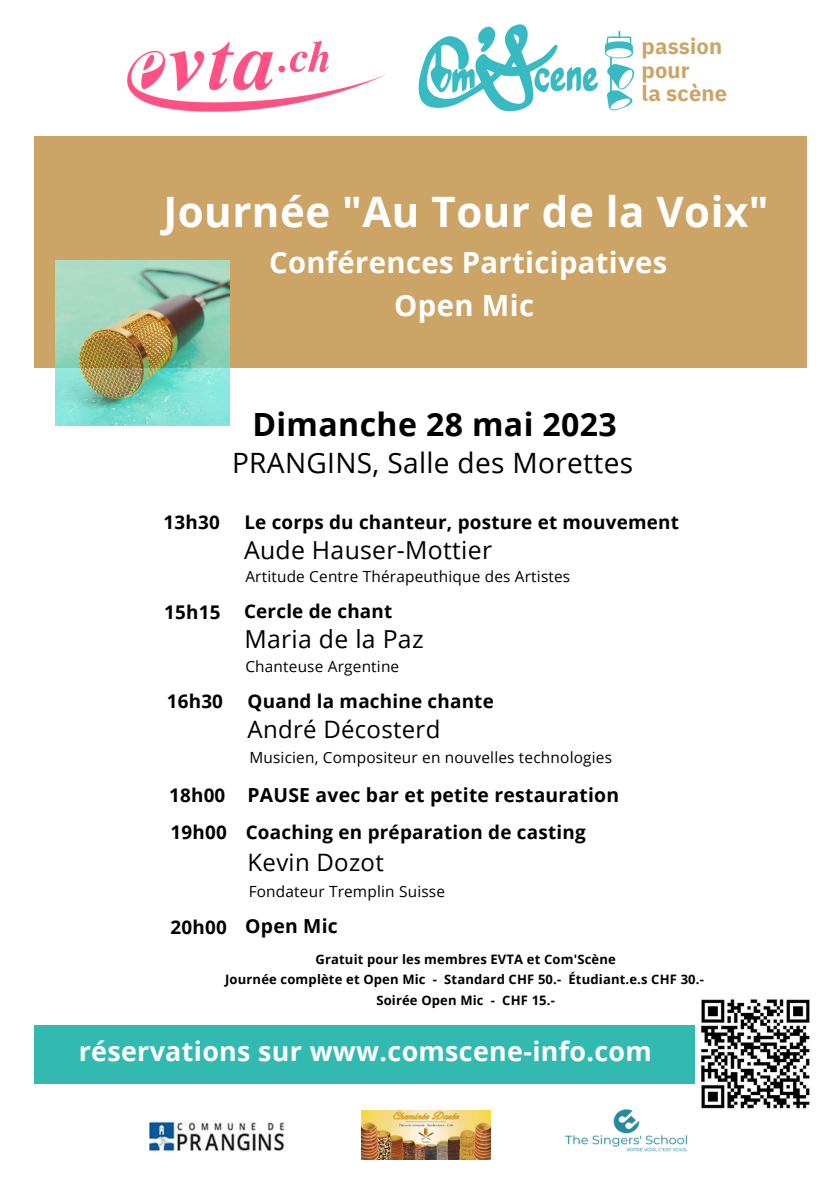
<style>
.page{position:relative;width:839px;height:1191px;background:#fff}
.page>*{position:absolute;margin:0;border:0;box-sizing:border-box;transform-origin:0 0}
.t1{font:700 42px "Open Sans";letter-spacing:.01em;color:#fff}
.t2{font:700 32px "Open Sans";letter-spacing:.01em;color:#000}
.t3{font:700 29.2px/43.6px "Open Sans";letter-spacing:.01em;color:#fff;text-align:center}
.t4{font:28px "Open Sans";letter-spacing:.01em;color:#000}
.t5{font:700 26.8px "Open Sans";letter-spacing:.01em;color:#fff}
.t6{font:24.8px "Open Sans";letter-spacing:.01em;color:#000}
.t7{font:24px "Open Sans";letter-spacing:.01em;color:#000}
.t8{font:700 22px/23.8px "IBM Plex Sans";letter-spacing:.005em;color:#cba466}
.t9{font:700 19.4px "Open Sans";letter-spacing:.01em;color:#000}
.t10{font:700 18.8px "Open Sans";letter-spacing:.01em;color:#000}
.t11{font:15.4px "Open Sans";letter-spacing:.01em;color:#000}
.t12{font:700 13px/20.6px "Open Sans";letter-spacing:.01em;color:#000;text-align:center}
.s1{font-size:18.8px}
</style>
<div class="page">
<img style="left:149px;top:1121px;width:137px;height:32px">
<img style="left:418px;top:24px;width:217px;height:88px">
<div style="left:34px;top:1025px;width:772px;height:59px;background:#32b9b0"></div>
<img style="left:127px;top:41px;width:260px;height:70px">
<img style="left:564px;top:1109px;width:124px;height:43px">
<div style="left:34px;top:136px;width:772px;height:231px;background:#cba466"></div>
<img style="left:55px;top:261px;width:175px;height:165px">
<img style="left:361px;top:1110px;width:129px;height:50px">
<img style="left:695px;top:999px;width:115px;height:110px">
<h3 class="t8" style="left:641px;top:34px;width:87px">passion pour<br>la scène</h3>
<h1 class="t1" style="left:163px;top:182px;width:606px">Journée "Au Tour de la Voix"</h1>
<h3 class="t3" style="left:269px;top:240px;width:399px">Conférences Participatives<br>Open Mic</h3>
<h2 class="t2" style="left:252px;top:402px;width:366px">Dimanche 28 mai 2023</h2>
<h3 class="t4" style="left:232px;top:443px;width:402px">PRANGINS, Salle des Morettes</h3>
<p class="t10" style="left:163px;top:509px;width:58px">13h30</p>
<p class="t10" style="left:244px;top:509px;width:436px">Le corps du chanteur, posture et mouvement</p>
<h3 class="t6" style="left:244px;top:532px;width:249px">Aude Hauser-Mottier</h3>
<p class="t11" style="left:245px;top:566px;width:326px">Artitude Centre Thérapeuthique des Artistes</p>
<p class="t10" style="left:164px;top:599px;width:58px">15h15</p>
<p class="t10" style="left:244px;top:598px;width:150px">Cercle de chant</p>
<h3 class="t6" style="left:244px;top:622px;width:181px">Maria de la Paz</h3>
<p class="t11" style="left:245px;top:655px;width:155px">Chanteuse Argentine</p>
<p class="t10" style="left:167px;top:688px;width:58px">16h30</p>
<p class="t10" style="left:247px;top:688px;width:248px">Quand la machine chante</p>
<h3 class="t7" style="left:247px;top:713px;width:194px">André Décosterd</h3>
<p class="t11" style="left:249px;top:747px;width:364px">Musicien, Compositeur en nouvelles technologies</p>
<p class="t9" style="left:169px;top:781px;width:451px"><span class="s1">18h00</span> PAUSE avec bar et petite restauration</p>
<p class="t10" style="left:170px;top:819px;width:58px">19h00</p>
<p class="t10" style="left:246px;top:819px;width:341px">Coaching en préparation de casting</p>
<h3 class="t7" style="left:247px;top:845px;width:138px">Kevin Dozot</h3>
<p class="t11" style="left:249px;top:880px;width:198px">Fondateur Tremplin Suisse</p>
<p class="t9" style="left:170px;top:912px;width:169px"><span class="s1">20h00</span> Open Mic</p>
<p class="t12" style="left:225px;top:948px;width:480px">Gratuit pour les membres EVTA et Com'Scène<br>Journée complète et Open Mic - Standard CHF 50.- Étudiant.e.s CHF 30.-<br>Soirée Open Mic - CHF 15.-</p>
<h3 class="t5" style="left:79px;top:1033px;width:574px">réservations sur www.comscene-info.com</h3>
</div>
